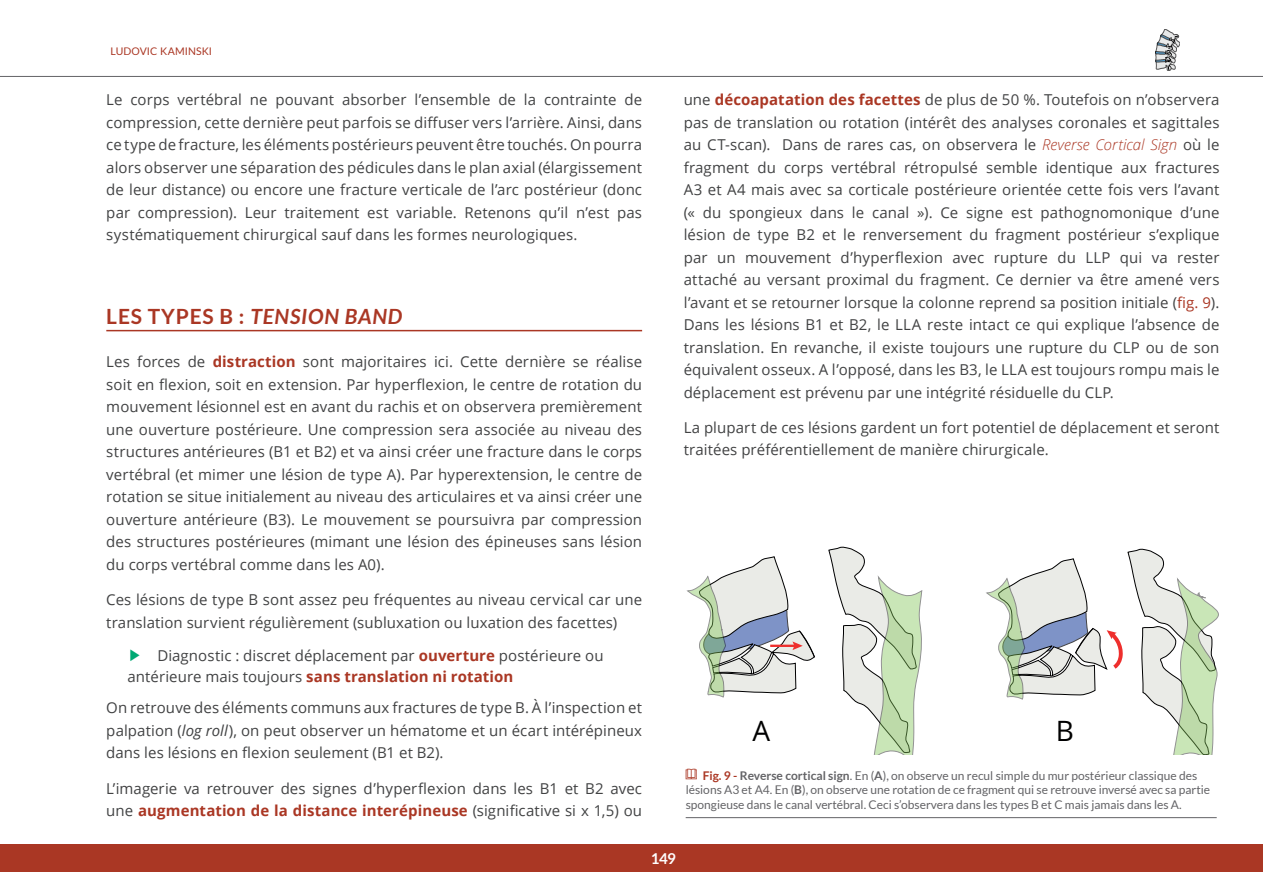
<style>
.page{position:relative;width:1263px;height:893px;background:#fff}
.page>*{position:absolute;margin:0;border:0;box-sizing:border-box;transform-origin:0 0}
.t1{font:28.05px "Open Sans";color:#000001}
.Titre_1{font:italic 700 21px "Lato";letter-spacing:.04em;color:#aa3724}
.CORPS_DE_TEXTE{font:15px/22.5px "Open Sans";letter-spacing:.005em;color:#414243;text-align:justify}
.t2{font:700 15px "Lato";color:#fff}
.t3{font:12px/14.4px "Lato";color:#636366}
.t4{font:10.5px "Lato";letter-spacing:.005em;color:#aa3724}
.s1{font-weight:700;color:#aa3724}
.s2{font-weight:300;font-style:italic;color:#aa3724}
.s3{color:#aa3724}
.s4{font-style:normal}
.s5{font-family:"Adobe Myungjo Std";font-weight:500;color:#00a973}
.s6{font-style:italic}
.s7{font-family:"Holo Lens MDL2 Assets";color:#aa3724}
.s8{font-weight:700}
</style>
<div class="page">
<hr style="left:106px;top:330px;width:536px;height:1px;background:#aa3724">
<svg style="left:828px;top:546px;width:94px;height:208px"></svg>
<svg style="left:986px;top:548px;width:233px;height:206px"></svg>
<svg style="left:687px;top:556px;width:128px;height:142px"></svg>
<hr style="left:686px;top:817px;width:531px;height:1px;background:#636366">
<div style="left:0;top:844px;width:1263px;height:28px;background:#aa3724"></div>
<hr style="left:0;top:76px;width:1263px;height:1px;background:#636366">
<svg style="left:1155px;top:29px;width:25px;height:41px"></svg>
<p class="t4" style="left:111px;top:45px;width:103px">LUDOVIC KAMINSKI</p>
<p class="CORPS_DE_TEXTE" style="left:106px;top:88px;width:537px">Le corps vertébral ne pouvant absorber l’ensemble de la contrainte de compression, cette dernière peut parfois se diffuser vers l’arrière. Ainsi, dans ce type de fracture, les éléments postérieurs peuvent être touchés. On pourra alors observer une séparation des pédicules dans le plan axial (élargissement de leur distance) ou encore une fracture verticale de l’arc postérieur (donc par compression). Leur traitement est variable. Retenons qu’il n’est pas systématiquement chirurgical sauf dans les formes neurologiques.</p>
<p class="CORPS_DE_TEXTE" style="left:684px;top:88px;width:537px">une <span class="s1">décoapatation des facettes</span> de plus de 50 %. Toutefois on n’observera pas de translation ou rotation (intérêt des analyses coronales et sagittales au CT-scan). Dans de rares cas, on observera le <span class="s2">Reverse Cortical Sign</span> où le fragment du corps vertébral rétropulsé semble identique aux fractures A3 et A4 mais avec sa corticale postérieure orientée cette fois vers l’avant (« du spongieux dans le canal »). Ce signe est pathognomonique d’une lésion de type B2 et le renversement du fragment postérieur s’explique par un mouvement d’hyperflexion avec rupture du LLP qui va rester attaché au versant proximal du fragment. Ce dernier va être amené vers l’avant et se retourner lorsque la colonne reprend sa position initiale (<span class="s3">fig. 9</span>).<br>Dans les lésions B1 et B2, le LLA reste intact ce qui explique l’absence de translation. En revanche, il existe toujours une rupture du CLP ou de son équivalent osseux. A l’opposé, dans les B3, le LLA est toujours rompu mais le déplacement est prévenu par une intégrité résiduelle du CLP.</p>
<p class="CORPS_DE_TEXTE" style="left:684px;top:416px;width:537px">La plupart de ces lésions gardent un fort potentiel de déplacement et seront traitées préférentiellement de manière chirurgicale.</p>
<p class="Titre_1" style="left:106px;top:304px;width:298px"><span class="s4">LES TYPES B :</span> TENSION BAND</p>
<p class="CORPS_DE_TEXTE" style="left:106px;top:350px;width:537px">Les forces de <span class="s1">distraction</span> sont majoritaires ici. Cette dernière se réalise soit en flexion, soit en extension. Par hyperflexion, le centre de rotation du mouvement lésionnel est en avant du rachis et on observera premièrement une ouverture postérieure. Une compression sera associée au niveau des structures antérieures (B1 et B2) et va ainsi créer une fracture dans le corps vertébral (et mimer une lésion de type A). Par hyperextension, le centre de rotation se situe initialement au niveau des articulaires et va ainsi créer une ouverture antérieure (B3). Le mouvement se poursuivra par compression des structures postérieures (mimant une lésion des épineuses sans lésion du corps vertébral comme dans les A0).</p>
<p class="CORPS_DE_TEXTE" style="left:106px;top:588px;width:537px">Ces lésions de type B sont assez peu fréquentes au niveau cervical car une translation survient régulièrement (subluxation ou luxation des facettes)</p>
<p class="CORPS_DE_TEXTE" style="left:128px;top:645px;width:477px;line-height:21px"><span class="s5">▶</span> Diagnostic : discret déplacement par <span class="s1">ouverture</span> postérieure ou antérieure mais toujours <span class="s1">sans translation ni rotation</span></p>
<p class="CORPS_DE_TEXTE" style="left:106px;top:696px;width:537px">On retrouve des éléments communs aux fractures de type B. À l’inspection et palpation (<span class="s6">log roll</span>), on peut observer un hématome et un écart intérépineux dans les lésions en flexion seulement (B1 et B2).</p>
<p class="CORPS_DE_TEXTE" style="left:106px;top:776px;width:537px">L’imagerie va retrouver des signes d’hyperflexion dans les B1 et B2 avec une <span class="s1">augmentation de la distance interépineuse</span> (significative si x 1,5) ou</p>
<p class="t1" style="left:753px;top:712px;width:19px">A</p>
<p class="t1" style="left:1056px;top:712px;width:20px">B</p>
<p class="t3" style="left:686px;top:768px;width:526px"><span class="s7">/</span> <span class="s1">Fig. 9 -</span> <span class="s8">Reverse cortical sign</span>. En (<span class="s8">A</span>), on observe un recul simple du mur postérieur classique des lésions A3 et A4. En (<span class="s8">B</span>), on observe une rotation de ce fragment qui se retrouve inversé avec sa partie spongieuse dans le canal vertébral. Ceci s’observera dans les types B et C mais jamais dans les A.</p>
<p class="t2" style="left:651px;top:850px;width:27px">149</p>
</div>
